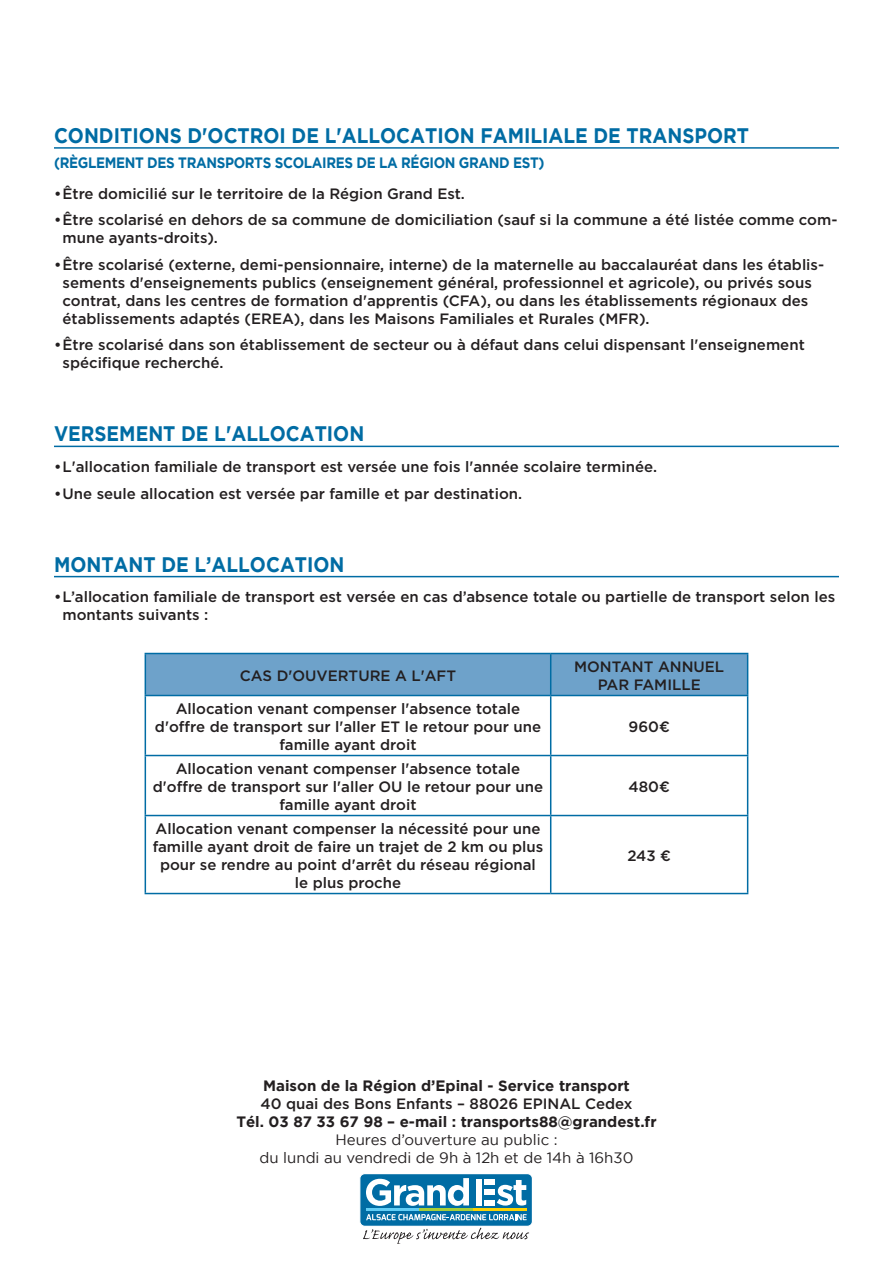
<style>
.page{position:relative;width:893px;height:1263px;background:#fff}
.page>*{position:absolute;margin:0;border:0;box-sizing:border-box;transform-origin:0 0}
.t1{font:700 21px "Gotham";color:#006ca4;scale:.9 1}
.t2{font:500 15px/18px "Gotham";color:#231f20;text-align:center}
.t3{font:700 15px "Gotham";color:#231f20}
.t4{font:15px/18px "Gotham";color:#231f20;text-align:center}
.t5{font:700 15px "Gotham";letter-spacing:-.025em;color:#006ca4;scale:.9 1}
</style>
<div class="page">
<div style="left:146px;top:654px;width:601px;height:41px;background:#6ea2ca"></div>
<hr style="left:145px;top:654px;width:1px;height:41px;background:#006ca4">
<hr style="left:145px;top:653px;width:406px;height:1px;background:#006ca4">
<hr style="left:145px;top:695px;width:406px;height:1px;background:#006ca4">
<hr style="left:550px;top:654px;width:1px;height:41px;background:#006ca4">
<hr style="left:551px;top:653px;width:197px;height:1px;background:#006ca4">
<hr style="left:747px;top:654px;width:1px;height:41px;background:#006ca4">
<hr style="left:551px;top:695px;width:197px;height:1px;background:#006ca4">
<hr style="left:145px;top:696px;width:1px;height:59px;background:#006ca4">
<hr style="left:550px;top:696px;width:1px;height:59px;background:#006ca4">
<hr style="left:747px;top:696px;width:1px;height:59px;background:#006ca4">
<hr style="left:145px;top:756px;width:1px;height:59px;background:#006ca4">
<hr style="left:145px;top:816px;width:1px;height:77px;background:#006ca4">
<hr style="left:145px;top:755px;width:406px;height:1px;background:#006ca4">
<hr style="left:145px;top:815px;width:406px;height:1px;background:#006ca4">
<hr style="left:145px;top:893px;width:406px;height:1px;background:#006ca4">
<hr style="left:550px;top:756px;width:1px;height:59px;background:#006ca4">
<hr style="left:550px;top:816px;width:1px;height:77px;background:#006ca4">
<hr style="left:551px;top:755px;width:197px;height:1px;background:#006ca4">
<hr style="left:747px;top:756px;width:1px;height:59px;background:#006ca4">
<hr style="left:747px;top:816px;width:1px;height:77px;background:#006ca4">
<hr style="left:551px;top:815px;width:197px;height:1px;background:#006ca4">
<hr style="left:551px;top:893px;width:197px;height:1px;background:#006ca4">
<hr style="left:54px;top:147px;width:785px;height:2px;background:#006ca4">
<hr style="left:54px;top:446px;width:785px;height:1px;background:#006ca4">
<hr style="left:54px;top:576px;width:785px;height:1px;background:#006ca4">
<div style="left:360px;top:1173px;width:172px;height:53px;background:#006ca4;border-radius:5px"></div>
<div style="left:359px;top:1173px;width:174px;height:54px;border:1px solid #fff;border-radius:5px"></div>
<svg style="left:366px;top:1214px;width:161px;height:6px"></svg>
<svg style="left:366px;top:1178px;width:103px;height:28px"></svg>
<svg style="left:497px;top:1180px;width:29px;height:25px"></svg>
<div style="left:484px;top:1200px;width:10px;height:5px;background:#fff"></div>
<div style="left:484px;top:1189px;width:10px;height:5px;background:#fff"></div>
<div style="left:484px;top:1179px;width:10px;height:5px;background:#fff"></div>
<div style="left:476px;top:1179px;width:6px;height:26px;background:#fff"></div>
<hr style="left:366px;top:1209px;width:53px;height:2px;background:#62cdf5">
<hr style="left:419px;top:1209px;width:54px;height:2px;background:#a6ce39">
<hr style="left:473px;top:1209px;width:54px;height:2px;background:#fed304">
<svg style="left:363px;top:1228px;width:166px;height:16px"></svg>
<h1 class="t1" style="left:54px;top:123px;width:774px">CONDITIONS D'OCTROI DE L'ALLOCATION FAMILIALE DE TRANSPORT</h1>
<p class="t5" style="left:54px;top:154px;width:547px">(RÈGLEMENT DES TRANSPORTS SCOLAIRES DE LA RÉGION GRAND EST)</p>
<p class="t2" style="left:54px;top:184px;width:412px">•Être domicilié sur le territoire de la Région Grand Est.</p>
<p class="t2" style="left:63px;top:211px;width:776px;text-align:left;text-indent:-9px">•Être scolarisé en dehors de sa commune de domiciliation (sauf si la commune a été listée comme com&shy;mune ayants-droits).</p>
<p class="t2" style="left:63px;top:255px;width:763px;text-align:left;text-indent:-9px">•Être scolarisé (externe, demi-pensionnaire, interne) de la maternelle au baccalauréat dans les établis&shy;sements d'enseignements publics (enseignement général, professionnel et agricole), ou privés sous contrat, dans les centres de formation d'apprentis (CFA), ou dans les établissements régionaux des établissements adaptés (EREA), dans les Maisons Familiales et Rurales (MFR).</p>
<p class="t2" style="left:63px;top:336px;width:744px;text-align:left;text-indent:-9px">•Être scolarisé dans son établissement de secteur ou à défaut dans celui dispensant l'enseignement spécifique recherché.</p>
<h1 class="t1" style="left:54px;top:422px;width:346px">VERSEMENT DE L'ALLOCATION</h1>
<p class="t2" style="left:54px;top:458px;width:605px">•L'allocation familiale de transport est versée une fois l'année scolaire terminée.</p>
<p class="t2" style="left:54px;top:484px;width:470px">•Une seule allocation est versée par famille et par destination.</p>
<h1 class="t1" style="left:54px;top:552px;width:324px">MONTANT DE L’ALLOCATION</h1>
<p class="t2" style="left:63px;top:588px;width:774px;text-align:left;text-indent:-9px">•L’allocation familiale de transport est versée en cas d’absence totale ou partielle de transport selon les montants suivants :</p>
<p class="t2" style="left:240px;top:666px;width:218px">CAS D'OUVERTURE A L'AFT</p>
<p class="t2" style="left:574px;top:657px;width:152px">MONTANT ANNUEL<br>PAR FAMILLE</p>
<p class="t2" style="left:155px;top:699px;width:388px">Allocation venant compenser l'absence totale d'offre de transport sur l'aller ET le retour pour une famille ayant droit</p>
<p class="t2" style="left:628px;top:717px;width:43px">960€</p>
<p class="t2" style="left:153px;top:759px;width:392px">Allocation venant compenser l'absence totale d'offre de transport sur l'aller OU le retour pour une famille ayant droit</p>
<p class="t2" style="left:153px;top:819px;width:392px">Allocation venant compenser la nécessité pour une famille ayant droit de faire un trajet de 2 km ou plus pour se rendre au point d'arrêt du réseau régional le plus proche</p>
<p class="t2" style="left:628px;top:777px;width:43px">480€</p>
<p class="t2" style="left:627px;top:846px;width:45px">243 €</p>
<p class="t3" style="left:263px;top:1077px;width:368px">Maison de la Région d’Epinal - Service transport</p>
<p class="t2" style="left:261px;top:1095px;width:373px">40 quai des Bons Enfants – 88026 EPINAL Cedex</p>
<p class="t3" style="left:236px;top:1113px;width:422px">Tél. 03 87 33 67 98 – e-mail : transports88@grandest.fr</p>
<p class="t4" style="left:260px;top:1131px;width:375px">Heures d’ouverture au public :<br>du lundi au vendredi de 9h à 12h et de 14h à 16h30</p>
</div>
